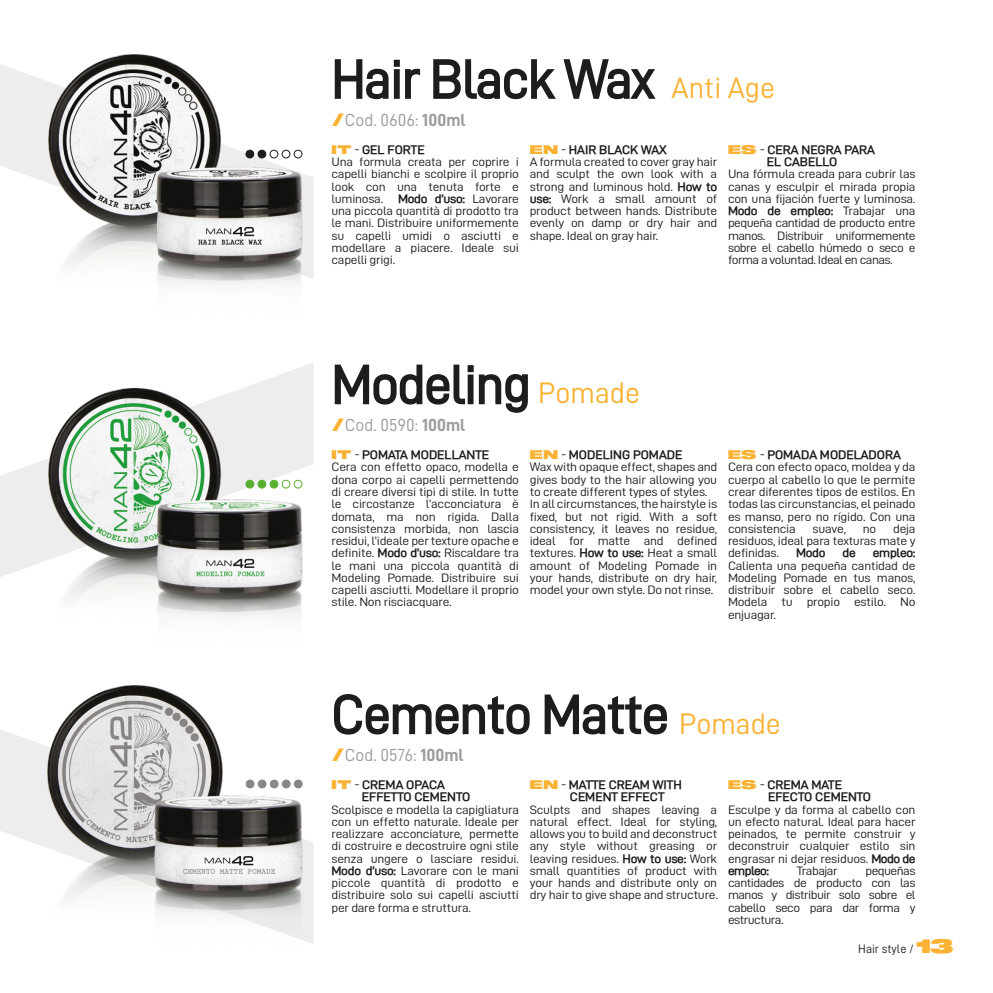
<style>
.page{position:relative;width:993px;height:993px;background:#fff}
.page>*{position:absolute;margin:0;border:0;box-sizing:border-box;transform-origin:0 0}
.t1{font:700 54.25px "D DIN PRO Semi";letter-spacing:-.02em;color:#1d1d1b}
.t2{font:17.5px "D DIN PRO Regular";color:#9d9d9c}
.t3{font:12.25px/12.2px "D DIN PRO Regular";letter-spacing:-.02em;color:#1d1d1b;text-align:justify;scale:1.09 1}
.t4{font:700 12.25px/12.2px "D DIN PRO Semi";color:#1d1d1b;scale:1.09 1}
.t5{font:700 12.25px "D DIN PRO Semi";letter-spacing:-.02em;color:#1d1d1b;scale:1.09 1}
.t6{font:12.25px "D DIN PRO Regular";color:#1d1d1b}
.t7{font:12.25px "D DIN PRO Regular";letter-spacing:-.04em;color:#1d1d1b;scale:1.09 1}
.s1{font-family:"D DIN PRO Regular";font-weight:400;font-size:29.75px;color:#f9b234}
.s2{font-family:"Sequel 100 Black 105";color:#f9b234}
.s3{font-family:"D DIN PRO Bold"}
.s4{font-family:"Sequel 100 Black 95";font-weight:400;color:#f9b234}
.s5{font-family:"D DIN PRO Regular";font-weight:400}
.s6{font-family:"D DIN PRO Semi";font-weight:700}
.s7{font-family:"Sequel 100 Black 105";font-size:19.25px;color:#f9b234}
</style>
<div class="page">
<svg style="left:0;top:54px;width:313px;height:225px"></svg>
<img style="left:48px;top:55px;width:254px;height:234px">
<div style="left:246px;top:150px;width:8px;height:8px;background:#1d1d1b;border-radius:50%"></div>
<div style="left:245px;top:150px;width:9px;height:8px;border:1px solid #1d1d1b;border-radius:50%"></div>
<div style="left:258px;top:150px;width:8px;height:8px;background:#1d1d1b;border-radius:50%"></div>
<div style="left:258px;top:150px;width:8px;height:8px;border:1px solid #1d1d1b;border-radius:50%"></div>
<div style="left:270px;top:150px;width:8px;height:8px;border:1px solid #1d1d1b;border-radius:50%"></div>
<div style="left:282px;top:150px;width:8px;height:8px;border:1px solid #1d1d1b;border-radius:50%"></div>
<div style="left:294px;top:150px;width:8px;height:8px;border:1px solid #1d1d1b;border-radius:50%"></div>
<svg style="left:0;top:729px;width:313px;height:214px"></svg>
<img style="left:48px;top:685px;width:255px;height:258px">
<svg style="left:0;top:363px;width:313px;height:217px"></svg>
<img style="left:48px;top:388px;width:254px;height:233px">
<div style="left:246px;top:480px;width:8px;height:8px;background:#5ab031;border-radius:50%"></div>
<div style="left:245px;top:480px;width:9px;height:8px;border:1px solid #5ab031;border-radius:50%"></div>
<div style="left:258px;top:480px;width:8px;height:8px;background:#5ab031;border-radius:50%"></div>
<div style="left:258px;top:480px;width:8px;height:8px;border:1px solid #5ab031;border-radius:50%"></div>
<div style="left:270px;top:480px;width:8px;height:8px;background:#5ab031;border-radius:50%"></div>
<div style="left:270px;top:480px;width:8px;height:8px;border:1px solid #5ab031;border-radius:50%"></div>
<div style="left:282px;top:480px;width:8px;height:8px;border:1px solid #5ab031;border-radius:50%"></div>
<div style="left:294px;top:480px;width:8px;height:8px;border:1px solid #5ab031;border-radius:50%"></div>
<h1 class="t1" style="left:331px;top:48px;width:445px">Hair Black Wax <span class="s1">Anti Age</span></h1>
<h2 class="t2" style="left:332px;top:110px;width:135px"><span class="s2">/</span>Cod. 0606: <span class="s3">100ml</span></h2>
<p class="t4" style="left:331px;top:143px;width:87px"><span class="s4">IT</span> <span class="s5">-</span> GEL FORTE</p>
<p class="t3" style="left:331px;top:155px;width:173px">Una formula creata per coprire i capelli bianchi e scolpire il proprio look con una tenuta forte e luminosa. <span class="s6">Modo d’uso:</span> Lavorare una piccola quantità di prodotto tra le mani. Distribuire uniformemente su capelli umidi o asciutti e modellare a piacere. Ideale sui capelli grigi.</p>
<p class="t4" style="left:727px;top:143px;width:136px;text-align:center"><span class="s4">ES</span> <span class="s5">-</span> CERA NEGRA PARA<br>EL CABELLO</p>
<p class="t3" style="left:727px;top:168px;width:173px">Una fórmula creada para cubrir las canas y esculpir el mirada propia con una fijación fuerte y luminosa.</p>
<p class="t5" style="left:727px;top:204px;width:173px">Modo de empleo: <span class="s5">Trabajar una</span></p>
<p class="t3" style="left:727px;top:217px;width:173px">pequeña cantidad de producto entre manos. Distribuir uniformemente sobre el cabello húmedo o seco e forma a voluntad. Ideal en canas.</p>
<p class="t4" style="left:529px;top:143px;width:127px"><span class="s4">EN</span> <span class="s5">-</span> HAIR BLACK WAX</p>
<p class="t3" style="left:529px;top:155px;width:173px">A formula created to cover gray hair and sculpt the own look with a strong and luminous hold. <span class="s6">How to use:</span> Work a small amount of product between hands. Distribute evenly on damp or dry hair and shape. Ideal on gray hair.</p>
<h1 class="t1" style="left:331px;top:353px;width:310px">Modeling <span class="s1">Pomade</span></h1>
<h2 class="t2" style="left:332px;top:416px;width:134px"><span class="s2">/</span>Cod. 0590: <span class="s3">100ml</span></h2>
<p class="t4" style="left:331px;top:448px;width:146px"><span class="s4">IT</span> <span class="s5">-</span> POMATA MODELLANTE</p>
<p class="t3" style="left:331px;top:460px;width:173px">Cera con effetto opaco, modella e dona corpo ai capelli permettendo di creare diversi tipi di stile. In tutte le circostanze l’acconciatura è domata, ma non rigida. Dalla consistenza morbida, non lascia residui, l’ideale per texture opache e definite. <span class="s6">Modo d’uso:</span> Riscaldare tra le mani una piccola quantità di Modeling Pomade. Distribuire sui capelli asciutti. Modellare il proprio stile. Non risciacquare.</p>
<p class="t4" style="left:529px;top:448px;width:141px"><span class="s4">EN</span> <span class="s5">-</span> MODELING POMADE</p>
<p class="t3" style="left:529px;top:460px;width:173px;text-align:left">Wax with opaque effect, shapes and gives body to the hair allowing you to create different types of styles.<br>In all circumstances, the hairstyle is fixed, but not rigid. With a soft consistency, it leaves no residue, ideal for matte and defined textures. <span class="s6">How to use:</span> Heat a small amount of Modeling Pomade in your hands, distribute on dry hair, model your own style. Do not rinse.</p>
<p class="t4" style="left:727px;top:448px;width:160px"><span class="s4">ES</span> <span class="s5">-</span> POMADA MODELADORA</p>
<p class="t3" style="left:727px;top:460px;width:173px">Cera con efecto opaco, moldea y da cuerpo al cabello lo que le permite crear diferentes tipos de estilos. En todas las circunstancias, el peinado es manso, pero no rígido. Con una consistencia</p>
<p class="t3" style="left:727px;top:522px;width:173px;text-indent:165px">deja residuos, ideal para texturas mate y definidas.</p>
<p class="t3" style="left:812px;top:522px;width:32px">suave,</p>
<p class="t3" style="left:862px;top:522px;width:14px">no</p>
<p class="t4" style="left:795px;top:546px;width:29px">Modo</p>
<p class="t4" style="left:842px;top:546px;width:14px">de</p>
<p class="t4" style="left:872px;top:546px;width:41px">empleo:</p>
<p class="t3" style="left:727px;top:558px;width:173px">Calienta una pequeña cantidad de Modeling Pomade en tus manos, distribuir sobre el cabello seco.<br>Modela tu propio estilo. No enjuagar.</p>
<h1 class="t1" style="left:331px;top:683px;width:451px">Cemento Matte <span class="s1">Pomade</span></h1>
<h2 class="t2" style="left:332px;top:745px;width:133px"><span class="s2">/</span>Cod. 0576: <span class="s3">100ml</span></h2>
<p class="t4" style="left:362px;top:778px;width:101px;text-indent:-30px"><span class="s4">IT</span> <span class="s5">-</span> CREMA OPACA<br>EFFETTO CEMENTO</p>
<p class="t3" style="left:331px;top:802px;width:173px">Scolpisce e modella la capigliatura con un effetto naturale. Ideale per realizzare acconciature, permette di costruire e decostruire ogni stile senza ungere o lasciare residui.<br><span class="s6">Modo d’uso:</span> Lavorare con le mani piccole quantità di prodotto e distribuire solo sui capelli asciutti per dare forma e struttura.</p>
<p class="t4" style="left:767px;top:778px;width:96px;text-indent:-40px"><span class="s4">ES</span> <span class="s5">-</span> CREMA MATE<br>EFECTO CEMENTO</p>
<p class="t3" style="left:727px;top:802px;width:173px">Esculpe y da forma al cabello con un efecto natural. Ideal para hacer peinados, te permite construir y deconstruir cualquier estilo sin engrasar ni dejar residuos. <span class="s6">Modo de</span></p>
<p class="t4" style="left:727px;top:864px;width:39px">empleo:</p>
<p class="t7" style="left:796px;top:863px;width:39px">Trabajar</p>
<p class="t4" style="left:569px;top:778px;width:104px;text-indent:-40px"><span class="s4">EN</span> <span class="s5">-</span> MATTE CREAM WITH<br>CEMENT EFFECT</p>
<p class="t3" style="left:529px;top:802px;width:174px">Sculpts and shapes leaving a natural effect. Ideal for styling, allows you to build and deconstruct any style without greasing or leaving residues. <span class="s6">How to use:</span> Work small quantities of product with your hands and distribute only on dry hair to give shape and structure.</p>
<p class="t3" style="left:727px;top:864px;width:173px;text-indent:137px">pequeñas cantidades de producto con las manos y distribuir solo sobre el cabello seco para dar forma y estructura.</p>
<p class="t6" style="left:858px;top:941px;width:96px">Hair style / <span class="s7">13</span></p>
</div>
